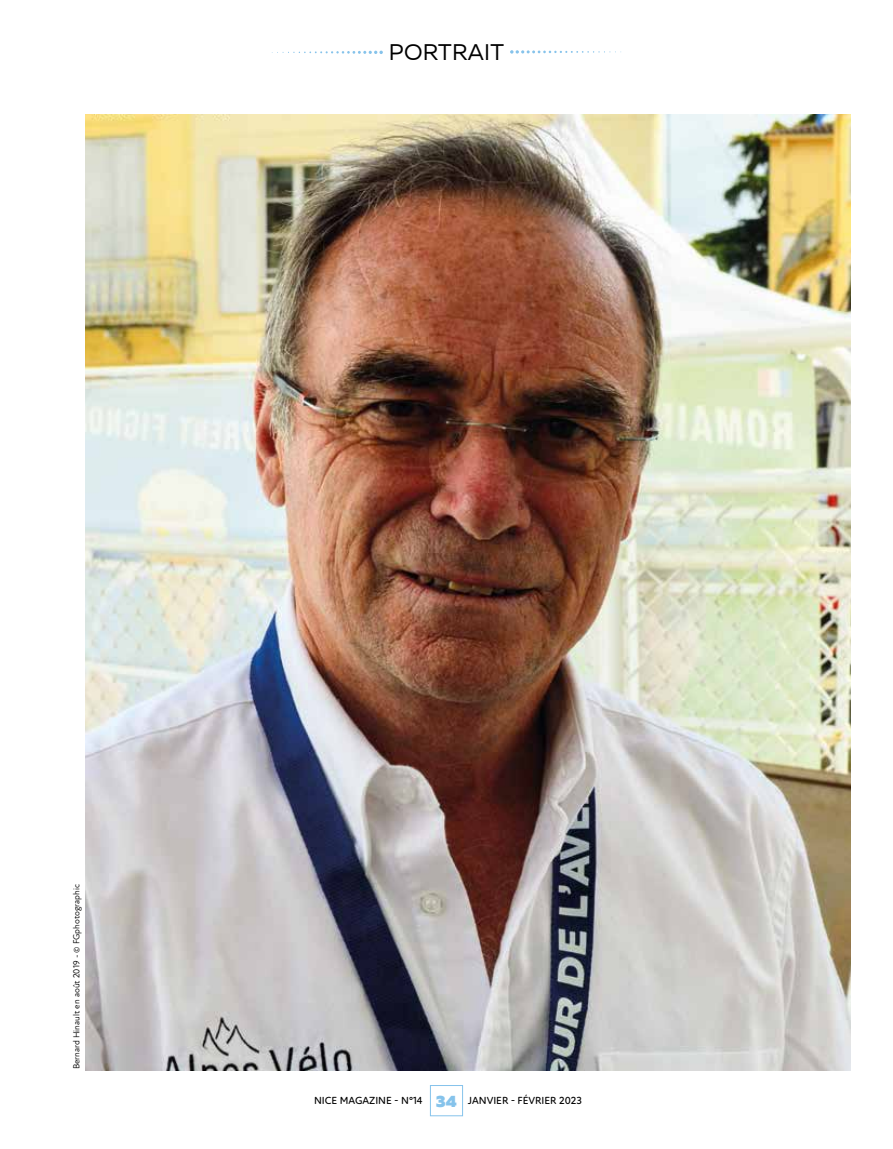
<style>
.page{position:relative;width:893px;height:1149px;background:#fff}
.page>*{position:absolute;margin:0;border:0;box-sizing:border-box;transform-origin:0 0}
.t1{font:22.5px "Muller";letter-spacing:.01em;color:#000}
.t2{font:900 16.5px "Muller";color:#86c3eb}
.t3{font:500 10.5px "Atten Round New";color:#000}
.t4{font:9px "Atten Round New";color:#000}
</style>
<div class="page">
<div style="left:430px;top:1084px;width:33px;height:31px;border:1px solid #86c3eb"></div>
<img style="left:85px;top:115px;width:765px;height:954px">
<svg style="left:272px;top:51px;width:111px;height:3px"></svg>
<svg style="left:510px;top:50px;width:111px;height:4px"></svg>
<h1 class="t1" style="left:389px;top:38px;width:117px">PORTRAIT</h1>
<p class="t4" style="left:71px;top:1069px;width:186px;rotate:-90deg">Bernard Hinault en août 2019 - © FGphotographic</p>
<p class="t3" style="left:314px;top:1094px;width:110px">NICE MAGAZINE - N°14</p>
<p class="t3" style="left:468px;top:1094px;width:116px">JANVIER - FÉVRIER 2023</p>
<h2 class="t2" style="left:436px;top:1090px;width:23px">34</h2>
</div>
